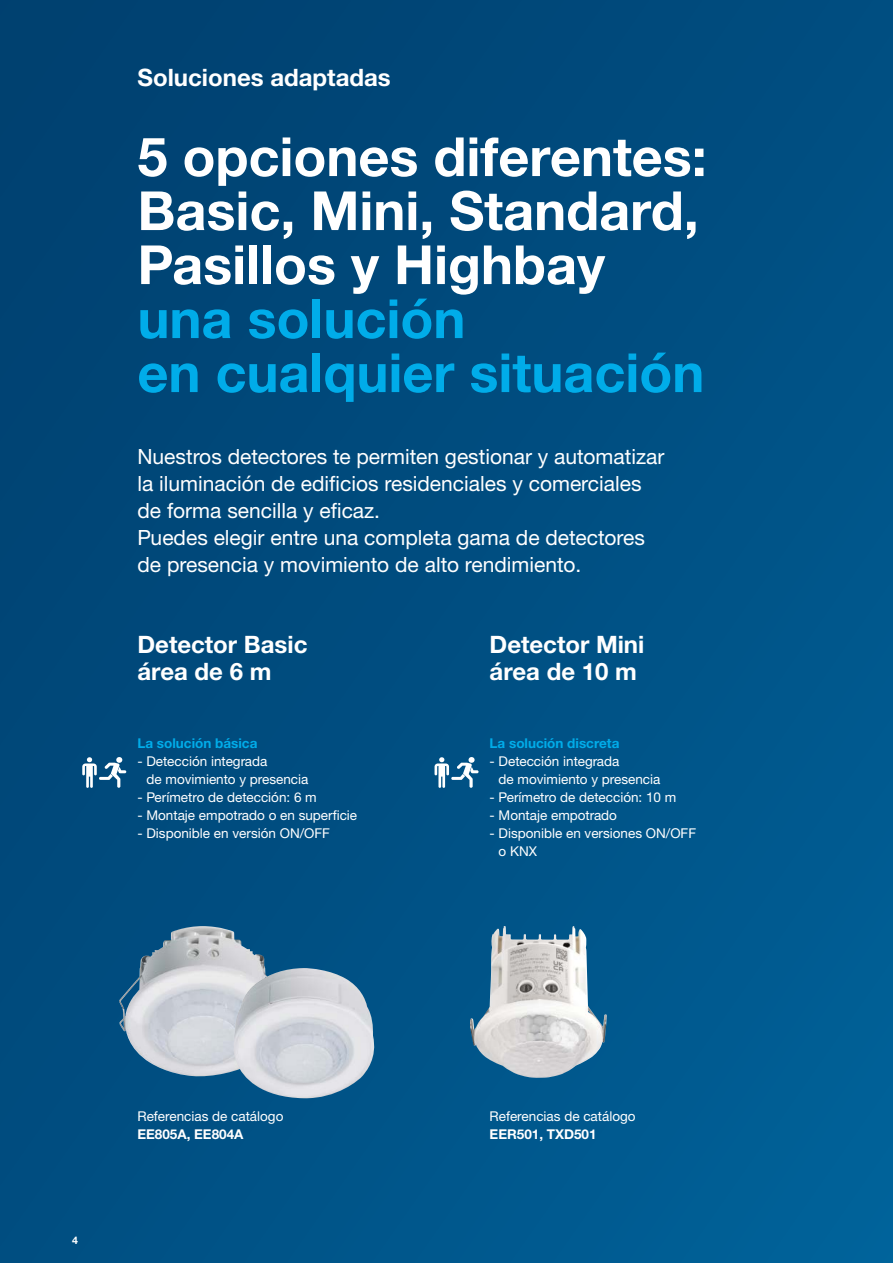
<style>
.page{position:relative;width:893px;height:1263px;background:#fff}
.page>*{position:absolute;margin:0;border:0;box-sizing:border-box;transform-origin:0 0}
.t1{font:700 54px/54px "Helvetica Neue LTW1 G";color:#fff}
.t2{font:700 54px/54px "Helvetica Neue LTW1 G";color:#00ace9}
.t3{font:700 24px/27px "Helvetica Neue LTW1 G";color:#fff}
.t4{font:21px/27px "Helvetica Neue LTW1 G";color:#fff}
.t5{font:13.5px/18px "Helvetica Neue LTW1 G";color:#fff}
.t6{font:700 13.5px "Helvetica Neue LTW1 G";color:#00ace9}
.t7{font:700 13.5px "Helvetica Neue LTW1 G";color:#fff}
.t8{font:700 10.5px "Helvetica Neue LTW1 G";color:#fff}
</style>
<div class="page">
<div style="left:0;top:0;width:893px;height:1263px;background:linear-gradient(to right,#004576,#00588d)"></div>
<svg style="left:82px;top:757px;width:44px;height:31px"></svg>
<svg style="left:435px;top:757px;width:44px;height:31px"></svg>
<img style="left:119px;top:926px;width:168px;height:152px">
<img style="left:470px;top:926px;width:137px;height:152px">
<img style="left:234px;top:968px;width:140px;height:131px">
<h2 class="t3" style="left:137px;top:64px;width:255px">Soluciones adaptadas</h2>
<h1 class="t1" style="left:137px;top:129px;width:571px">5 opciones diferentes:<br>Basic, Mini, Standard,<br>Pasillos y Highbay</h1>
<h1 class="t2" style="left:137px;top:291px;width:568px">una solución<br>en cualquier situación</h1>
<p class="t4" style="left:137px;top:443px;width:528px">Nuestros detectores te permiten gestionar y automatizar la iluminación de edificios residenciales y comerciales de forma sencilla y eficaz.<br>Puedes elegir entre una completa gama de detectores de presencia y movimiento de alto rendimiento.</p>
<h2 class="t3" style="left:137px;top:631px;width:171px">Detector Basic área de 6 m</h2>
<h2 class="t3" style="left:490px;top:631px;width:156px">Detector Mini área de 10 m</h2>
<p class="t6" style="left:137px;top:734px;width:121px">La solución básica</p>
<p class="t5" style="left:146px;top:752px;width:163px;text-indent:-9px">- Detección integrada<br>de movimiento y presencia</p>
<p class="t5" style="left:137px;top:788px;width:181px">- Perímetro de detección: 6 m</p>
<p class="t5" style="left:137px;top:806px;width:221px">- Montaje empotrado o en superficie</p>
<p class="t5" style="left:137px;top:824px;width:194px">- Disponible en versión ON/OFF</p>
<p class="t6" style="left:490px;top:734px;width:131px">La solución discreta</p>
<p class="t5" style="left:499px;top:752px;width:163px;text-indent:-9px">- Detección integrada<br>de movimiento y presencia</p>
<p class="t5" style="left:490px;top:788px;width:188px">- Perímetro de detección: 10 m</p>
<p class="t5" style="left:490px;top:806px;width:129px">- Montaje empotrado</p>
<p class="t5" style="left:499px;top:824px;width:199px;text-indent:-9px">- Disponible en versiones ON/OFF o KNX</p>
<p class="t8" style="left:72px;top:1233px;width:7px">4</p>
<p class="t5" style="left:137px;top:1107px;width:148px">Referencias de catálogo</p>
<p class="t7" style="left:137px;top:1126px;width:108px">EE805A, EE804A</p>
<p class="t5" style="left:490px;top:1107px;width:148px">Referencias de catálogo</p>
<p class="t7" style="left:490px;top:1126px;width:109px">EER501, TXD501</p>
</div>
